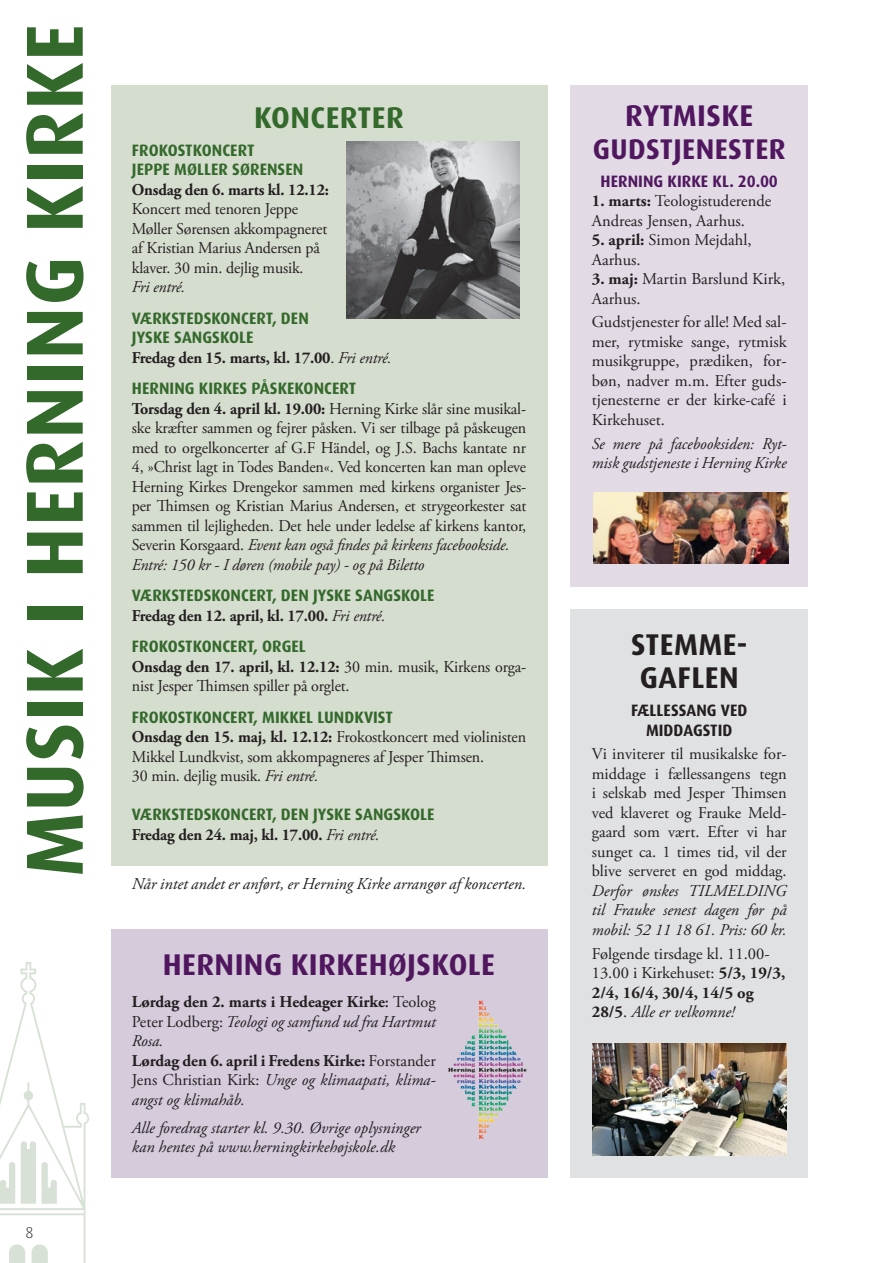
<style>
.page{position:relative;width:893px;height:1263px;background:#fff}
.page>*{position:absolute;margin:0;border:0;box-sizing:border-box;transform-origin:0 0}
.t1{font:700 81px "Dax";letter-spacing:.015em;color:#34692c}
.t2{font:700 30px "Dax";letter-spacing:.015em;color:#50175f}
.t3{font:700 30px "Dax";letter-spacing:.015em;color:#231f20}
.t4{font:700 30px "Dax";letter-spacing:.015em;color:#34692c}
.t5{font:700 28.5px "Dax";letter-spacing:.015em;color:#50175f}
.t6{font:16.5px/19.5px "Adobe Garamond Pro";letter-spacing:-.01em;color:#231f20}
.t7{font:italic 16.5px/19.5px "Adobe Garamond Pro";color:#231f20}
.t8{font:700 16.5px/19.5px "Dax";letter-spacing:.005em;color:#34692c}
.t9{font:700 16.5px "Adobe Garamond Pro";letter-spacing:-.01em;color:#231f20}
.t10{font:700 16.5px/19.5px "Dax";letter-spacing:.005em;color:#231f20;text-align:center}
.t11{font:700 16.5px "Dax";letter-spacing:.005em;color:#50175f}
.t12{font:300 15.75px "Dax";color:#231f20}
.s1{font-style:italic}
.s2{font-weight:400}
.s3{font-weight:400;font-style:italic}
.s4{font-weight:700}
.s5{font-weight:700;font-style:normal}
.s6{font-weight:600;font-style:normal}
.s7{font-style:normal}
</style>
<div class="page">
<svg style="left:0;top:962px;width:89px;height:301px"></svg>
<div style="left:111px;top:85px;width:436px;height:780px;background:#d5ddce"></div>
<div style="left:570px;top:85px;width:238px;height:502px;background:#e2dbe6"></div>
<div style="left:570px;top:609px;width:238px;height:569px;background:#e0e1e3"></div>
<img style="left:594px;top:492px;width:194px;height:71px">
<img style="left:592px;top:1043px;width:195px;height:112px">
<img style="left:347px;top:141px;width:172px;height:177px">
<div style="left:111px;top:929px;width:436px;height:249px;background:#d5cbdb"></div>
<img style="left:448px;top:1000px;width:79px;height:139px">
<p class="t1" style="left:9px;top:877px;width:855px;rotate:-90deg">MUSIK I HERNING KIRKE</p>
<p class="t12" style="left:26px;top:1223px;width:10px">8</p>
<p class="t4" style="left:254px;top:100px;width:151px">KONCERTER</p>
<p class="t8" style="left:132px;top:140px;width:173px">FROKOSTKONCERT<br>JEPPE MØLLER SØRENSEN</p>
<p class="t9" style="left:132px;top:180px;width:199px">Onsdag den 6. marts kl. 12.12:</p>
<p class="t6" style="left:132px;top:200px;width:197px">Koncert med tenoren Jeppe<br>Møller Sørensen akkompagneret af Kristian Marius Andersen på klaver. 30 min. dejlig musik.<br><span class="s1">Fri entré.</span></p>
<p class="t8" style="left:132px;top:308px;width:178px">VÆRKSTEDSKONCERT, DEN<br>JYSKE SANGSKOLE</p>
<p class="t9" style="left:132px;top:348px;width:261px">Fredag den 15. marts, kl. 17.00<span class="s2">.</span> <span class="s3">Fri entré.</span></p>
<p class="t8" style="left:132px;top:379px;width:226px">HERNING KIRKES PÅSKEKONCERT</p>
<p class="t6" style="left:132px;top:399px;width:396px;text-align:justify"><span class="s4">Torsdag den 4. april kl. 19.00:</span> Herning Kirke slår sine musikal&shy;ske kræfter sammen og fejrer påsken. Vi ser tilbage på påskeugen med to orgelkoncerter af G.F Händel, og J.S. Bachs kantate nr 4, »Christ lagt in Todes Banden«. Ved koncerten kan man opleve Herning Kirkes Drengekor sammen med kirkens organister Jes&shy;per Thimsen og Kristian Marius Andersen, et strygeorkester sat sammen til lejligheden. Det hele under ledelse af kirkens kantor, Severin Korsgaard. <span class="s1">Event kan også findes på kirkens facebookside.</span></p>
<p class="t7" style="left:132px;top:555px;width:294px">Entré: 150 kr - I døren (mobile pay) - og på Biletto</p>
<p class="t8" style="left:132px;top:586px;width:304px">VÆRKSTEDSKONCERT, DEN JYSKE SANGSKOLE</p>
<p class="t9" style="left:132px;top:606px;width:255px">Fredag den 12. april, kl. 17.00. <span class="s3">Fri entré.</span></p>
<p class="t8" style="left:132px;top:637px;width:175px">FROKOSTKONCERT, ORGEL</p>
<p class="t6" style="left:132px;top:657px;width:396px"><span class="s4">Onsdag den 17. april, kl. 12.12:</span> 30 min. musik, Kirkens orga&shy;nist Jesper Thimsen spiller på orglet.</p>
<p class="t8" style="left:132px;top:707px;width:262px">FROKOSTKONCERT, MIKKEL LUNDKVIST</p>
<p class="t6" style="left:132px;top:728px;width:396px"><span class="s4">Onsdag den 15. maj, kl. 12.12:</span> Frokostkoncert med violinisten<br>Mikkel Lundkvist, som akkompagneres af Jesper Thimsen.<br>30 min. dejlig musik. <span class="s1">Fri entré.</span></p>
<p class="t8" style="left:132px;top:805px;width:304px">VÆRKSTEDSKONCERT, DEN JYSKE SANGSKOLE</p>
<p class="t9" style="left:132px;top:825px;width:249px">Fredag den 24. maj, kl. 17.00. <span class="s3">Fri entré.</span></p>
<p class="t7" style="left:132px;top:874px;width:396px">Når intet andet er anført, er Herning Kirke arrangør af koncerten.</p>
<p class="t2" style="left:163px;top:947px;width:334px">HERNING KIRKEHØJSKOLE</p>
<p class="t7" style="left:132px;top:992px;width:305px;text-align:justify"><span class="s5">Lørdag den 2. marts i Hedeager Kirke</span><span class="s6">:</span> <span class="s7">Teolog Peter Lodberg:</span> Teologi og samfund ud fra Hartmut Rosa.</p>
<p class="t7" style="left:132px;top:1051px;width:305px;text-align:justify"><span class="s5">Lørdag den 6. april i Fredens Kirke:</span> <span class="s7">Forstander Jens Christian Kirk:</span> Unge og klimaapati, klima&shy;angst og klimahåb.</p>
<p class="t7" style="left:132px;top:1118px;width:291px">Alle foredrag starter kl. 9.30. Øvrige oplysninger kan hentes på www.herningkirkehøjskole.dk</p>
<p class="t2" style="left:625px;top:98px;width:130px">RYTMISKE</p>
<p class="t5" style="left:593px;top:133px;width:194px">GUDSTJENESTER</p>
<p class="t11" style="left:601px;top:172px;width:179px">HERNING KIRKE KL. 20.00</p>
<p class="t6" style="left:592px;top:192px;width:181px"><span class="s4">1. marts:</span> Teologistuderende<br>Andreas Jensen, Aarhus.</p>
<p class="t6" style="left:592px;top:231px;width:161px"><span class="s4">5. april:</span> Simon Mejdahl,<br>Aarhus.</p>
<p class="t6" style="left:592px;top:270px;width:195px"><span class="s4">3. maj:</span> Martin Barslund Kirk,<br>Aarhus.</p>
<p class="t6" style="left:592px;top:313px;width:196px;text-align:justify">Gudstjenester for alle! Med sal&shy;mer, rytmiske sange, rytmisk musikgruppe, prædiken, for&shy;bøn, nadver m.m. Efter guds&shy;tjenesterne er der kirke-café i Kirkehuset.</p>
<p class="t7" style="left:592px;top:434px;width:196px">Se mere på facebooksiden: Ryt&shy;misk gudstjeneste i Herning Kirke</p>
<p class="t3" style="left:631px;top:628px;width:118px">STEMME-</p>
<p class="t3" style="left:640px;top:661px;width:100px">GAFLEN</p>
<p class="t10" style="left:631px;top:701px;width:118px">FÆLLESSANG VED<br>MIDDAGSTID</p>
<p class="t6" style="left:592px;top:745px;width:196px;text-align:justify">Vi inviterer til musikalske for&shy;middage i fællessangens tegn i selskab med Jesper Thimsen ved klaveret og Frauke Meld&shy;gaard som vært. Efter vi har sunget ca. 1 times tid, vil der blive serveret en god middag.<br><span class="s1">Derfor ønskes TILMELDING til Frauke senest dagen før på mobil: 52 11 18 61. Pris: 60 kr.</span></p>
<p class="t6" style="left:592px;top:944px;width:195px">Følgende tirsdage kl. 11.00-<br>13.00 i Kirkehuset: <span class="s4">5/3, 19/3,<br>2/4, 16/4, 30/4, 14/5 og<br>28/5</span>. <span class="s1">Alle er velkomne!</span></p>
</div>
